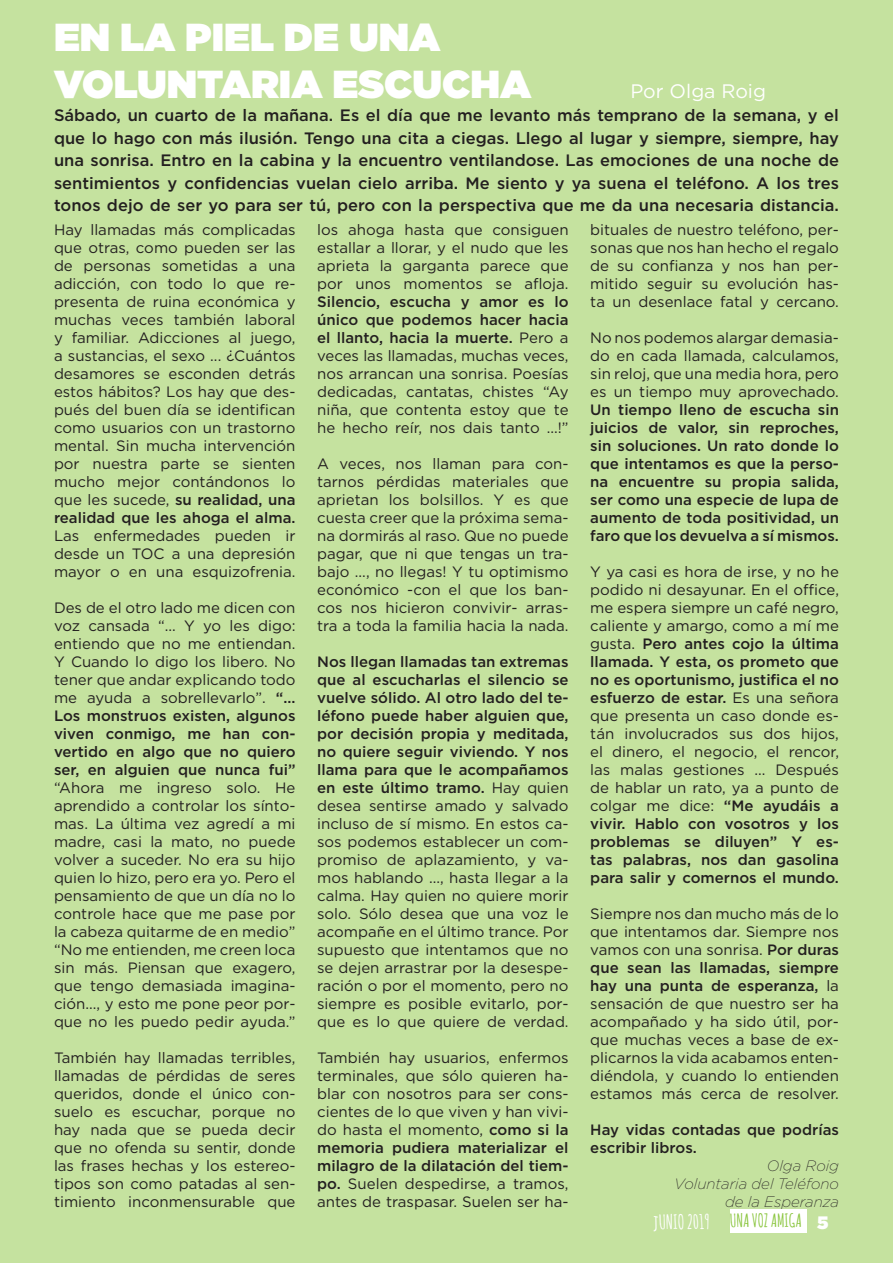
<style>
.page{position:relative;width:893px;height:1263px;background:#c5e29f}
.page>*{position:absolute;margin:0;border:0;box-sizing:border-box;transform-origin:0 0}
.t1{font:900 39px/46.8px "Gotham";color:#fff}
.t2{font:19.5px "Gotham";color:#fff}
.t3{font:700 18px "Amatic SC";color:#8bc640}
.t4{font:500 16.5px/22.5px "Gotham";color:#231f20;text-align:justify}
.t5{font:15px/18px "Gotham";color:#231f20;text-align:justify}
.t6{font:500 15px/18px "Gotham";color:#231f20;text-align:justify}
.t7{font:italic 200 15px/18px "Gotham";color:#231f20;text-align:right}
.s1{font-weight:500}
.s2{font-size:19.5px;color:#fff}
.s3{font-family:"Gotham";font-weight:900;color:#fff}
</style>
<div class="page">
<div style="left:730px;top:1209px;width:76px;height:24px;background:#fff"></div>
<h1 class="t1" style="left:54px;top:13px;width:479px">EN LA PIEL DE UNA<br>VOLUNTARIA ESCUCHA</h1>
<h2 class="t2" style="left:630px;top:79px;width:137px">Por Olga Roig</h2>
<p class="t4" style="left:54px;top:104px;width:787px">Sábado, un cuarto de la mañana. Es el día que me levanto más temprano de la semana, y el que lo hago con más ilusión. Tengo una cita a ciegas. Llego al lugar y siempre, siempre, hay una sonrisa. Entro en la cabina y la encuentro ventilandose. Las emociones de una noche de sentimientos y confidencias vuelan cielo arriba. Me siento y ya suena el teléfono. A los tres tonos dejo de ser yo para ser tú, pero con la perspectiva que me da una necesaria distancia.</p>
<p class="t5" style="left:317px;top:221px;width:253px">los ahoga hasta que consiguen estallar a llorar, y el nudo que les aprieta la garganta parece que por unos momentos se afloja.</p>
<p class="t5" style="left:317px;top:293px;width:253px"><span class="s1">Silencio, escucha y amor es lo único que podemos hacer hacia el llanto, hacia la muerte.</span> Pero a veces las llamadas, muchas veces, nos arrancan una sonrisa. Poesías dedicadas, cantatas, chistes “Ay niña, que contenta estoy que te he hecho reír, nos dais tanto ...!”</p>
<p class="t5" style="left:317px;top:455px;width:253px">A veces, nos llaman para con&shy;tarnos pérdidas materiales que aprietan los bolsillos. Y es que cuesta creer que la próxima sema&shy;na dormirás al raso. Que no puede pagar, que ni que tengas un tra&shy;bajo ..., no llegas! Y tu optimismo económico -con el que los ban&shy;cos nos hicieron convivir- arras&shy;tra a toda la familia hacia la nada.</p>
<p class="t5" style="left:317px;top:653px;width:253px"><span class="s1">Nos llegan llamadas tan extremas que al escucharlas el silencio se vuelve sólido. Al otro lado del te&shy;léfono puede haber alguien que, por decisión propia y meditada, no quiere seguir viviendo. Y nos llama para que le acompañamos en este último tramo.</span> Hay quien desea sentirse amado y salvado incluso de sí mismo. En estos ca&shy;sos podemos establecer un com&shy;promiso de aplazamiento, y va&shy;mos hablando ..., hasta llegar a la calma. Hay quien no quiere morir solo. Sólo desea que una voz le acompañe en el último trance. Por supuesto que intentamos que no se dejen arrastrar por la desespe&shy;ración o por el momento, pero no siempre es posible evitarlo, por&shy;que es lo que quiere de verdad.</p>
<p class="t5" style="left:317px;top:1049px;width:253px">También hay usuarios, enfermos terminales, que sólo quieren ha&shy;blar con nosotros para ser cons&shy;cientes de lo que viven y han vivi&shy;do hasta el momento, <span class="s1">como si la memoria pudiera materializar el milagro de la dilatación del tiem&shy;po.</span> Suelen despedirse, a tramos, antes de traspasar. Suelen ser ha-</p>
<p class="t5" style="left:54px;top:221px;width:243px">Hay llamadas más complicadas que otras, como pueden ser las de personas sometidas a una adicción, con todo lo que re&shy;presenta de ruina económica y muchas veces también laboral y familiar. Adicciones al juego, a sustancias, el sexo ... ¿Cuántos desamores se esconden detrás estos hábitos? Los hay que des&shy;pués del buen día se identifican como usuarios con un trastorno mental. Sin mucha intervención por nuestra parte se sienten mucho mejor contándonos lo que les sucede, <span class="s1">su realidad, una realidad que les ahoga el alma.</span></p>
<p class="t5" style="left:54px;top:527px;width:243px">Las enfermedades pueden ir desde un TOC a una depresión mayor o en una esquizofrenia.</p>
<p class="t5" style="left:54px;top:599px;width:243px">Des de el otro lado me dicen con voz cansada “... Y yo les digo: entiendo que no me entiendan.<br>Y Cuando lo digo los libero. No tener que andar explicando todo me ayuda a sobrellevarlo”. <span class="s1">“...<br>Los monstruos existen, algunos viven conmigo, me han con&shy;vertido en algo que no quiero ser, en alguien que nunca fui”</span></p>
<p class="t5" style="left:54px;top:779px;width:243px">“Ahora me ingreso solo. He aprendido a controlar los sínto&shy;mas. La última vez agredí a mi madre, casi la mato, no puede volver a suceder. No era su hijo quien lo hizo, pero era yo. Pero el pensamiento de que un día no lo controle hace que me pase por la cabeza quitarme de en medio” “No me entienden, me creen loca sin más. Piensan que exagero, que tengo demasiada imagina&shy;ción..., y esto me pone peor por&shy;que no les puedo pedir ayuda.”</p>
<p class="t5" style="left:54px;top:1049px;width:243px">También hay llamadas terribles, llamadas de pérdidas de seres queridos, donde el único con&shy;suelo es escuchar, porque no hay nada que se pueda decir que no ofenda su sentir, donde las frases hechas y los estereo&shy;tipos son como patadas al sen&shy;timiento inconmensurable que</p>
<p class="t5" style="left:590px;top:221px;width:250px">bituales de nuestro teléfono, per&shy;sonas que nos han hecho el regalo de su confianza y nos han per&shy;mitido seguir su evolución has&shy;ta un desenlace fatal y cercano.</p>
<p class="t5" style="left:590px;top:329px;width:250px">No nos podemos alargar demasia&shy;do en cada llamada, calculamos, sin reloj, que una media hora, pero es un tiempo muy aprovechado.</p>
<p class="t6" style="left:590px;top:401px;width:250px">Un tiempo lleno de escucha sin juicios de valor, sin reproches, sin soluciones. Un rato donde lo que intentamos es que la perso&shy;na encuentre su propia salida, ser como una especie de lupa de aumento de toda positividad, un faro que los devuelva a sí mismos.</p>
<p class="t5" style="left:590px;top:563px;width:250px">Y ya casi es hora de irse, y no he podido ni desayunar. En el office, me espera siempre un café negro, caliente y amargo, como a mí me gusta. <span class="s1">Pero antes cojo la última llamada. Y esta, os prometo que no es oportunismo, justifica el no esfuerzo de estar.</span> Es una señora que presenta un caso donde es&shy;tán involucrados sus dos hijos, el dinero, el negocio, el rencor, las malas gestiones ... Después de hablar un rato, ya a punto de colgar me dice: <span class="s1">“Me ayudáis a vivir. Hablo con vosotros y los problemas se diluyen” Y es&shy;tas palabras, nos dan gasolina para salir y comernos el mundo.</span></p>
<p class="t5" style="left:590px;top:905px;width:250px">Siempre nos dan mucho más de lo que intentamos dar. Siempre nos vamos con una sonrisa. <span class="s1">Por duras que sean las llamadas, siempre hay una punta de esperanza,</span> la sensación de que nuestro ser ha acompañado y ha sido útil, por&shy;que muchas veces a base de ex&shy;plicarnos la vida acabamos enten&shy;diéndola, y cuando lo entienden estamos más cerca de resolver.</p>
<p class="t6" style="left:590px;top:1121px;width:250px">Hay vidas contadas que podrías escribir libros.</p>
<p class="t7" style="left:674px;top:1156px;width:166px">Olga Roig<br>Voluntaria del Teléfono de la Esperanza</p>
<p class="t3" style="left:653px;top:1208px;width:177px"><span class="s2">jUNIO 2019</span> UNA VOZ AMIGA <span class="s3">5</span></p>
</div>
